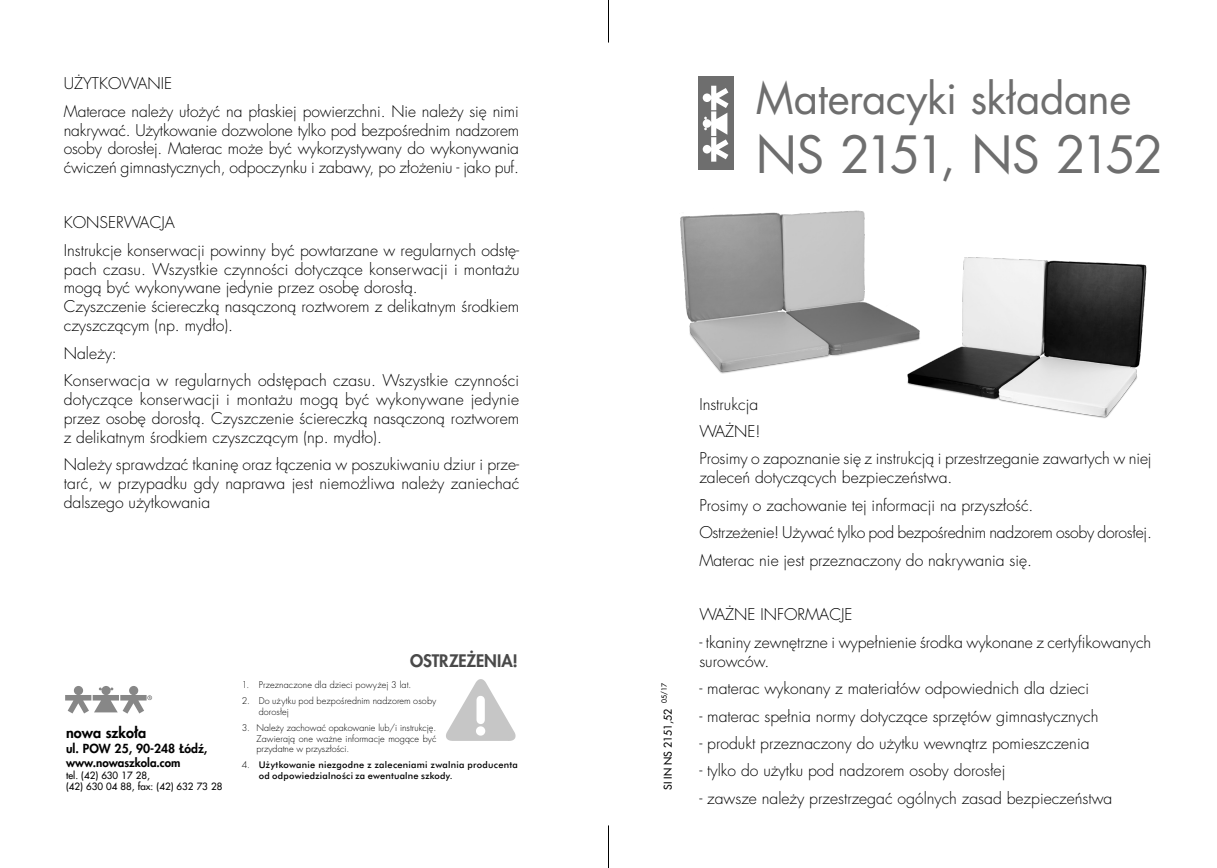
<style>
.page{position:relative;width:1217px;height:868px;background:#fff}
.page>*{position:absolute;margin:0;border:0;box-sizing:border-box;transform-origin:0 0}
.Number{font:49.95px "Futura LTS Book";letter-spacing:-.105em;color:#6e6e6e}
.Name1{font:42.3px "Futura LTS Book";letter-spacing:-.01em;color:#6e6e6e}
.Point{font:800 16.8px "Futura LTS";letter-spacing:-.005em;color:#494949}
.Text{font:300 15.75px/18.9px "Futura LTS";color:#000}
.t1{font:800 14.4px "Futura LTS";color:#000}
.t2{font:800 12.15px "Futura LTS";color:#000}
.t3{font:800 11.55px "Futura LTS";color:#000}
.t4{font:10.5px "Futura LTS";color:#000}
.t5{font:9.75px/11.7px "Futura LTS";color:#000}
.Point-2{font:500 9px/10.8px "Ravi Futura";letter-spacing:.025em;color:#000}
.numer{font:300 9px/10.8px "Futura LTS";letter-spacing:.005em;color:#000;text-align:justify}
.Point-3{font:300 9px/10.8px "Futura LTS";letter-spacing:.015em;color:#000}
.t6{font:6.9px "Futura LTS";color:#000}
.s1{font-family:"Futura LTS";font-weight:300}
</style>
<div class="page">
<hr style="left:608px;top:0;width:1px;height:43px;background:#000">
<hr style="left:608px;top:825px;width:1px;height:42px;background:#000">
<div style="left:697px;top:77px;width:36px;height:93px;background:#6e6e6e"></div>
<svg style="left:702px;top:86px;width:26px;height:76px"></svg>
<img style="left:446px;top:679px;width:70px;height:62px">
<svg style="left:65px;top:686px;width:87px;height:27px"></svg>
<img style="left:680px;top:210px;width:222px;height:164px">
<img style="left:902px;top:257px;width:245px;height:162px">
<p class="Text" style="left:64px;top:74px;width:110px">UŻYTKOWANIE</p>
<p class="Text" style="left:64px;top:102px;width:456px;text-align:justify">Materace należy ułożyć na płaskiej powierzchni. Nie należy się nimi nakrywać. Użytkowanie dozwolone tylko pod bezpośrednim nadzorem osoby dorosłej. Materac może być wykorzystywany do wykonywania æwiczeñ gimnastycznych, odpoczynku i zabawy, po złożeniu - jako puf.</p>
<p class="Text" style="left:64px;top:213px;width:113px">KONSERWACJA</p>
<p class="Text" style="left:64px;top:241px;width:457px">Instrukcje konserwacji powinny być powtarzane w regularnych odstę&shy;pach czasu. Wszystkie czynności dotyczące konserwacji i montażu mogą być wykonywane jedynie przez osobę dorosłą.<br>Czyszczenie ściereczką nasączoną roztworem z delikatnym środkiem czyszczącym (np. mydło).</p>
<p class="Text" style="left:64px;top:344px;width:54px">Należy:</p>
<p class="Text" style="left:64px;top:371px;width:457px;text-align:justify">Konserwacja w regularnych odstępach czasu. Wszystkie czynności dotyczące konserwacji i montażu mogą być wykonywane jedynie przez osobę dorosłą. Czyszczenie ściereczką nasączoną roztworem z delikatnym środkiem czyszczącym (np. mydło).</p>
<p class="Text" style="left:64px;top:455px;width:457px;text-align:justify">Należy sprawdzać tkaninę oraz łączenia w poszukiwaniu dziur i prze&shy;tarć, w przypadku gdy naprawa jest niemożliwa należy zaniechać dalszego użytkowania</p>
<p class="t1" style="left:66px;top:723px;width:82px">nowa szko³a</p>
<p class="t2" style="left:66px;top:740px;width:143px">ul. POW 25, 90-248 £ódŸ,</p>
<p class="t3" style="left:66px;top:754px;width:116px">www.nowaszkola.com</p>
<p class="t5" style="left:66px;top:769px;width:158px">tel. (42) 630 17 28,<br>(42) 630 04 88, fax: (42) 632 73 28</p>
<p class="Point" style="left:410px;top:649px;width:109px">OSTRZEŻENIA!</p>
<p class="Point-3" style="left:242px;top:679px;width:171px">1. Przeznaczone dla dzieci powy¿ej 3 lat.</p>
<p class="Point-3" style="left:259px;top:695px;width:179px;text-indent:-17px">2. Do u¿ytku pod bezpoœrednim nadzorem osoby doros³ej</p>
<p class="numer" style="left:256px;top:722px;width:181px;text-indent:-15px">3. Nale¿y zachowaæ opakowanie lub/i instrukcjê.<br>Zawieraj¹ one wa¿ne informacje mog¹ce byæ przydatne w przysz³oœci.</p>
<p class="Point-2" style="left:259px;top:759px;width:261px;text-indent:-17px"><span class="s1">4.</span> U¿yt-ko-wa-nie nie-zgod-ne z za-le-ce-nia-mi zwal-nia pro-du-cen-ta od od-po-wie-dzial-no-œci za ewen-tu-al-ne szko-dy.</p>
<p class="Name1" style="left:755px;top:72px;width:377px">Materacyki składane</p>
<p class="Number" style="left:755px;top:122px;width:409px">NS 2151, NS 2152</p>
<p class="t6" style="left:659px;top:702px;width:21px;rotate:-90deg">05/17</p>
<p class="t4" style="left:660px;top:789px;width:83px;rotate:-90deg">SI IN NS 2151,52</p>
<p class="Text" style="left:699px;top:394px;width:60px">Instrukcja</p>
<p class="Text" style="left:699px;top:422px;width:63px">WAŻNE!</p>
<p class="Text" style="left:699px;top:449px;width:453px">Prosimy o zapoznanie się z instrukcją i przestrzeganie zawartych w niej zaleceń dotyczących bezpieczeństwa.</p>
<p class="Text" style="left:699px;top:496px;width:335px">Prosimy o zachowanie tej informacji na przyszłość.</p>
<p class="Text" style="left:699px;top:523px;width:454px">Ostrzeżenie! Używać tylko pod bezpośrednim nadzorem osoby dorosłej.</p>
<p class="Text" style="left:699px;top:550px;width:334px">Materac nie jest przeznaczony do nakrywania się.</p>
<p class="Text" style="left:699px;top:605px;width:155px">WAŻNE INFORMACJE</p>
<p class="Text" style="left:699px;top:633px;width:453px">- tkaniny zewnętrzne i wypełnienie środka wykonane z certyfikowanych surowców.</p>
<p class="Text" style="left:699px;top:679px;width:391px">- materac wykonany z materiałów odpowiednich dla dzieci</p>
<p class="Text" style="left:699px;top:706px;width:400px">- materac spełnia normy dotyczące sprzętów gimnastycznych</p>
<p class="Text" style="left:699px;top:734px;width:391px">- produkt przeznaczony do użytku wewnątrz pomieszczenia</p>
<p class="Text" style="left:699px;top:761px;width:307px">- tylko do użytku pod nadzorem osoby dorosłej</p>
<p class="Text" style="left:699px;top:789px;width:414px">- zawsze należy przestrzegać ogólnych zasad bezpieczeństwa</p>
</div>
